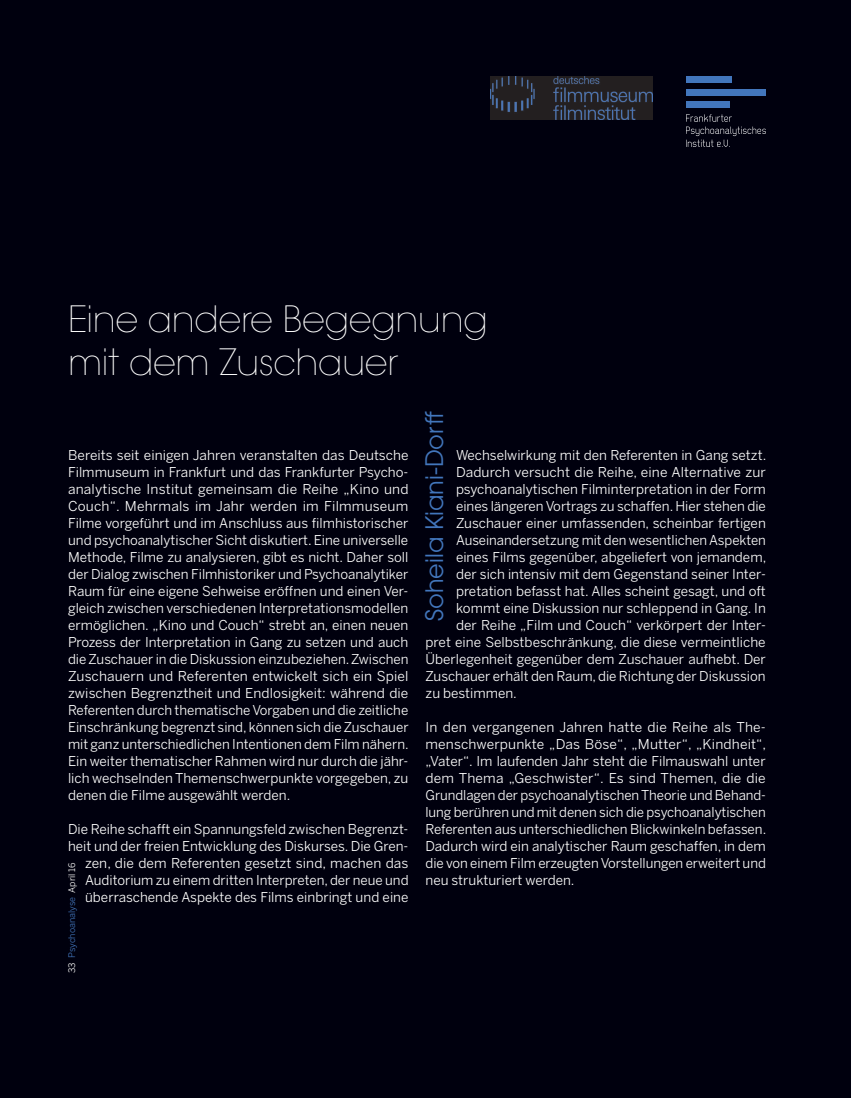
<style>
.page{position:relative;width:851px;height:1098px;background:#fff}
.page>*{position:absolute;margin:0;border:0;box-sizing:border-box;transform-origin:0 0}
.t1{font:200 36px/42.5px "ITC Avant Garde Pro";letter-spacing:-.01em;color:#fff}
.t2{font:24px "ITC Avant Garde Pro";color:#4276bc}
.t3{font:13.5px/17px "Benton Sans";color:#fff;text-align:justify}
.t4{font:9px "Benton Sans";color:#4276bc}
.s1{color:#fff}
</style>
<div class="page">
<div style="left:0;top:0;width:850px;height:1097px;background:#00000e"></div>
<img style="left:490px;top:77px;width:162px;height:42px">
<img style="left:686px;top:114px;width:79px;height:32px">
<div style="left:686px;top:77px;width:45px;height:6px;background:#4276bc"></div>
<div style="left:686px;top:102px;width:43px;height:6px;background:#4276bc"></div>
<div style="left:686px;top:89px;width:79px;height:7px;background:#4276bc"></div>
<h1 class="t1" style="left:68px;top:297px;width:421px">Eine andere Begegnung mit dem Zuschauer</h1>
<h2 class="t2" style="left:419px;top:621px;width:211px;rotate:-90deg">Soheila Kiani-Dorff</h2>
<p class="t3" style="left:456px;top:446px;width:312px">Wechselwirkung mit den Referenten in Gang setzt.</p>
<p class="t3" style="left:456px;top:463px;width:311px">Dadurch versucht die Reihe, eine Alternative zur</p>
<p class="t3" style="left:456px;top:480px;width:311px">psychoanalytischen Filminterpretation in der Form</p>
<p class="t3" style="left:456px;top:497px;width:311px">eines längeren Vortrags zu schaffen. Hier stehen die</p>
<p class="t3" style="left:456px;top:514px;width:311px">Zuschauer einer umfassenden, scheinbar fertigen</p>
<p class="t3" style="left:456px;top:531px;width:311px">Auseinandersetzung mit den wesentlichen Aspekten</p>
<p class="t3" style="left:456px;top:548px;width:312px">eines Films gegenüber, abgeliefert von jemandem,</p>
<p class="t3" style="left:456px;top:565px;width:311px">der sich intensiv mit dem Gegenstand seiner Inter-</p>
<p class="t3" style="left:456px;top:582px;width:311px">pretation befasst hat. Alles scheint gesagt, und oft</p>
<p class="t3" style="left:456px;top:599px;width:311px">kommt eine Diskussion nur schleppend in Gang. In</p>
<p class="t3" style="left:456px;top:616px;width:311px">der Reihe „Film und Couch“ verkörpert der Inter-</p>
<p class="t3" style="left:425px;top:633px;width:342px">pret eine Selbstbeschränkung, die diese vermeintliche</p>
<p class="t3" style="left:425px;top:650px;width:342px">Überlegenheit gegenüber dem Zuschauer aufhebt. Der</p>
<p class="t3" style="left:425px;top:667px;width:341px">Zuschauer erhält den Raum, die Richtung der Diskussion</p>
<p class="t3" style="left:425px;top:684px;width:93px">zu bestimmen.</p>
<p class="t3" style="left:425px;top:718px;width:342px">In den vergangenen Jahren hatte die Reihe als The&shy;menschwerpunkte „Das Böse“, „Mutter“, „Kindheit“, „Vater“. Im laufenden Jahr steht die Filmauswahl unter dem Thema „Geschwister“. Es sind Themen, die die Grundlagen der psychoanalytischen Theorie und Behand&shy;lung berühren und mit denen sich die psychoanalytischen Referenten aus unterschiedlichen Blickwinkeln befassen.<br>Dadurch wird ein analytischer Raum geschaffen, in dem die von einem Film erzeugten Vorstellungen erweitert und neu strukturiert werden.</p>
<p class="t3" style="left:68px;top:446px;width:342px">Bereits seit einigen Jahren veranstalten das Deutsche Filmmuseum in Frankfurt und das Frankfurter Psycho&shy;analytische Institut gemeinsam die Reihe „Kino und Couch“. Mehrmals im Jahr werden im Filmmuseum Filme vorgeführt und im Anschluss aus filmhistorischer und psychoanalytischer Sicht diskutiert. Eine universelle Methode, Filme zu analysieren, gibt es nicht. Daher soll der Dialog zwischen Filmhistoriker und Psychoanalytiker Raum für eine eigene Sehweise eröffnen und einen Ver&shy;gleich zwischen verschiedenen Interpretationsmodellen ermöglichen. „Kino und Couch“ strebt an, einen neuen Prozess der Interpretation in Gang zu setzen und auch die Zuschauer in die Diskussion einzubeziehen. Zwischen Zuschauern und Referenten entwickelt sich ein Spiel zwischen Begrenztheit und Endlosigkeit: während die Referenten durch thematische Vorgaben und die zeitliche Einschränkung begrenzt sind, können sich die Zuschauer mit ganz unterschiedlichen Intentionen dem Film nähern.<br>Ein weiter thematischer Rahmen wird nur durch die jähr&shy;lich wechselnden Themenschwerpunkte vorgegeben, zu denen die Filme ausgewählt werden.</p>
<p class="t3" style="left:68px;top:820px;width:342px;text-align:right">Die Reihe schafft ein Spannungsfeld zwischen Begrenzt&shy;heit und der freien Entwicklung des Diskurses. Die Gren&shy;zen, die dem Referenten gesetzt sind, machen das Auditorium zu einem dritten Interpreten, der neue und überraschende Aspekte des Films einbringt und eine</p>
<p class="t4" style="left:67px;top:972px;width:112px;rotate:-90deg"><span class="s1">33</span> Psychoanalyse <span class="s1">April 16</span></p>
</div>
